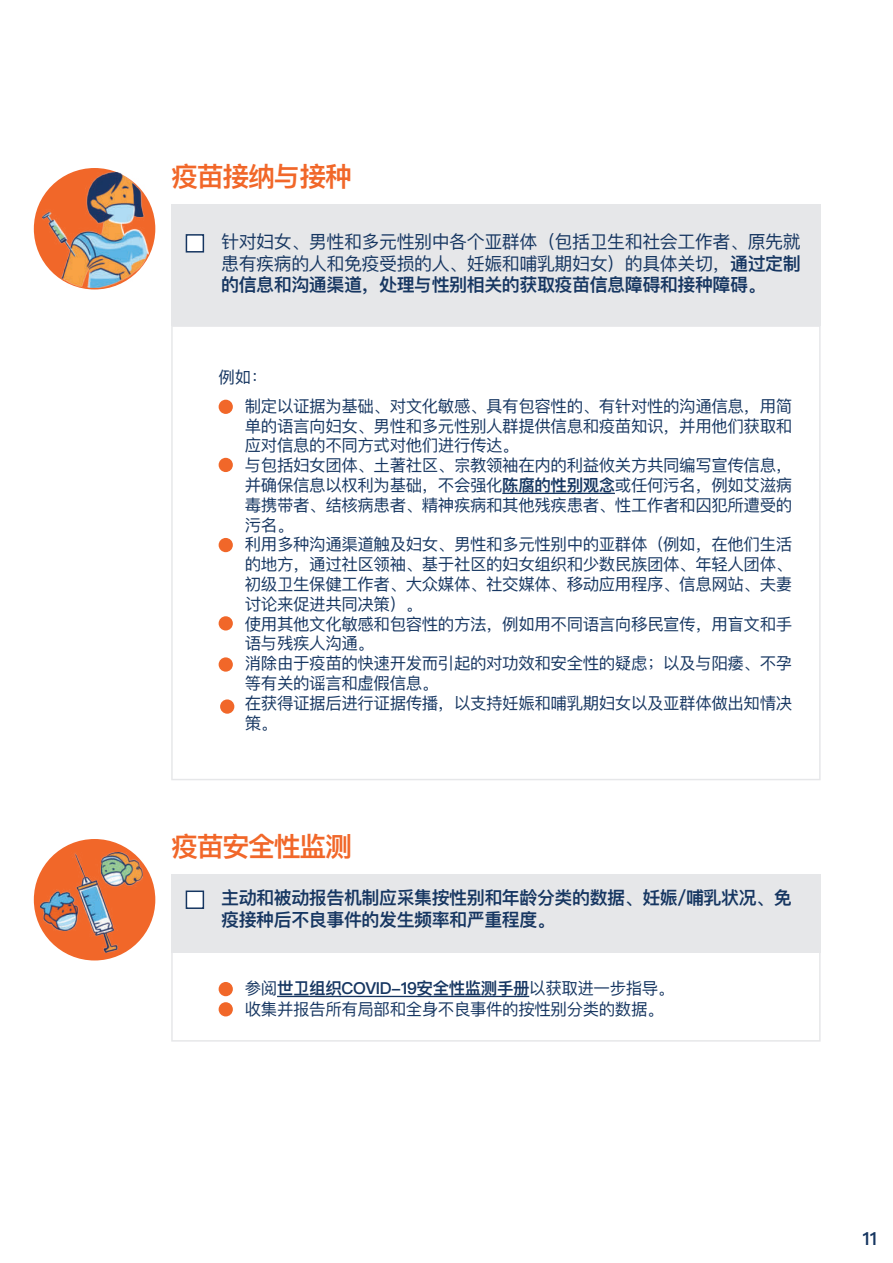
<style>
.page{position:relative;width:893px;height:1263px;background:#fff}
.page>*{position:absolute;margin:0;border:0;box-sizing:border-box;transform-origin:0 0}
.t1{font:600 27px "Ping Fang SC";letter-spacing:-.05em;color:#f16729}
.t2{font:18px/21.6px "Ping Fang SC";letter-spacing:-.025em;color:#163661;text-align:justify}
.t3{font:600 18px/21.6px "Ping Fang SC";letter-spacing:-.025em;color:#163661}
.t4{font:16.5px/19.8px "Ping Fang SC";letter-spacing:-.025em;color:#163661}
.s1{font-weight:600}
</style>
<div class="page">
<svg style="left:171px;top:325px;width:650px;height:455px"></svg>
<div style="left:171px;top:204px;width:650px;height:121px;background:#e6e7e9"></div>
<div style="left:186px;top:234px;width:18px;height:19px;background:#fff;border:2px solid #163661"></div>
<div style="left:34px;top:168px;width:121px;height:121px;background:#f16729;border-radius:50%"></div>
<img style="left:42px;top:173px;width:107px;height:114px">
<hr style="left:502px;top:493px;width:113px;height:1px;background:#163661">
<div style="left:219px;top:400px;width:14px;height:14px;background:#f16729;border-radius:50%"></div>
<svg style="left:171px;top:952px;width:650px;height:89px"></svg>
<div style="left:171px;top:873px;width:650px;height:79px;background:#e6e7e9"></div>
<div style="left:186px;top:890px;width:18px;height:19px;background:#fff;border:2px solid #163661"></div>
<hr style="left:277px;top:996px;width:252px;height:1px;background:#163661">
<div style="left:219px;top:982px;width:14px;height:14px;background:#f16729;border-radius:50%"></div>
<div style="left:219px;top:1002px;width:14px;height:14px;background:#f16729;border-radius:50%"></div>
<div style="left:219px;top:458px;width:14px;height:14px;background:#f16729;border-radius:50%"></div>
<div style="left:219px;top:616px;width:14px;height:14px;background:#f16729;border-radius:50%"></div>
<div style="left:219px;top:657px;width:14px;height:15px;background:#f16729;border-radius:50%"></div>
<div style="left:220px;top:699px;width:14px;height:15px;background:#f16729;border-radius:50%"></div>
<div style="left:34px;top:839px;width:121px;height:121px;background:#f16729;border-radius:50%"></div>
<img style="left:41px;top:852px;width:101px;height:100px">
<div style="left:219px;top:538px;width:14px;height:14px;background:#f16729;border-radius:50%"></div>
<h1 class="t1" style="left:171px;top:160px;width:183px">疫苗接纳与接种</h1>
<p class="t2" style="left:221px;top:230px;width:581px">针对妇女、男性和多元性别中各个亚群体（包括卫生和社会工作者、原先就患有疾病的人和免疫受损的人、妊娠和哺乳期妇女）的具体关切，<span class="s1">通过定制的信息和沟通渠道，处理与性别相关的获取疫苗信息障碍和接种障碍。</span></p>
<p class="t4" style="left:245px;top:363px;width:549px;line-height:28.3px;text-indent:-26px">例如：<br>制定以证据为基础、对文化敏感、具有包容性的、有针对性的沟通信息，用简</p>
<p class="t4" style="left:245px;top:415px;width:549px">单的语言向妇女、男性和多元性别人群提供信息和疫苗知识，并用他们获取和应对信息的不同方式对他们进行传达。<br>与包括妇女团体、土著社区、宗教领袖在内的利益攸关方共同编写宣传信息，并确保信息以权利为基础，不会强化<span class="s1">陈腐的性别观念</span>或任何污名，例如艾滋病毒携带者、结核病患者、精神疾病和其他残疾患者、性工作者和囚犯所遭受的污名。<br>利用多种沟通渠道触及妇女、男性和多元性别中的亚群体（例如，在他们生活的地方，通过社区领袖、基于社区的妇女组织和少数民族团体、年轻人团体、初级卫生保健工作者、大众媒体、社交媒体、移动应用程序、信息网站、夫妻讨论来促进共同决策）。<br>使用其他文化敏感和包容性的方法，例如用不同语言向移民宣传，用盲文和手语与残疾人沟通。<br>消除由于疫苗的快速开发而引起的对功效和安全性的疑虑；以及与阳痿、不孕等有关的谣言和虚假信息。<br>在获得证据后进行证据传播，以支持妊娠和哺乳期妇女以及亚群体做出知情决策。</p>
<h1 class="t1" style="left:171px;top:830px;width:183px">疫苗安全性监测</h1>
<p class="t3" style="left:221px;top:887px;width:572px">主动和被动报告机制应采集按性别和年龄分类的数据、妊娠/哺乳状况、免疫接种后不良事件的发生频率和严重程度。</p>
<p class="t4" style="left:245px;top:977px;width:431px;line-height:21px">参阅<span class="s1">世卫组织COVID-19安全性监测手册</span>以获取进一步指导。收集并报告所有局部和全身不良事件的按性别分类的数据。</p>
<p class="t3" style="left:862px;top:1228px;width:16px">11</p>
</div>
